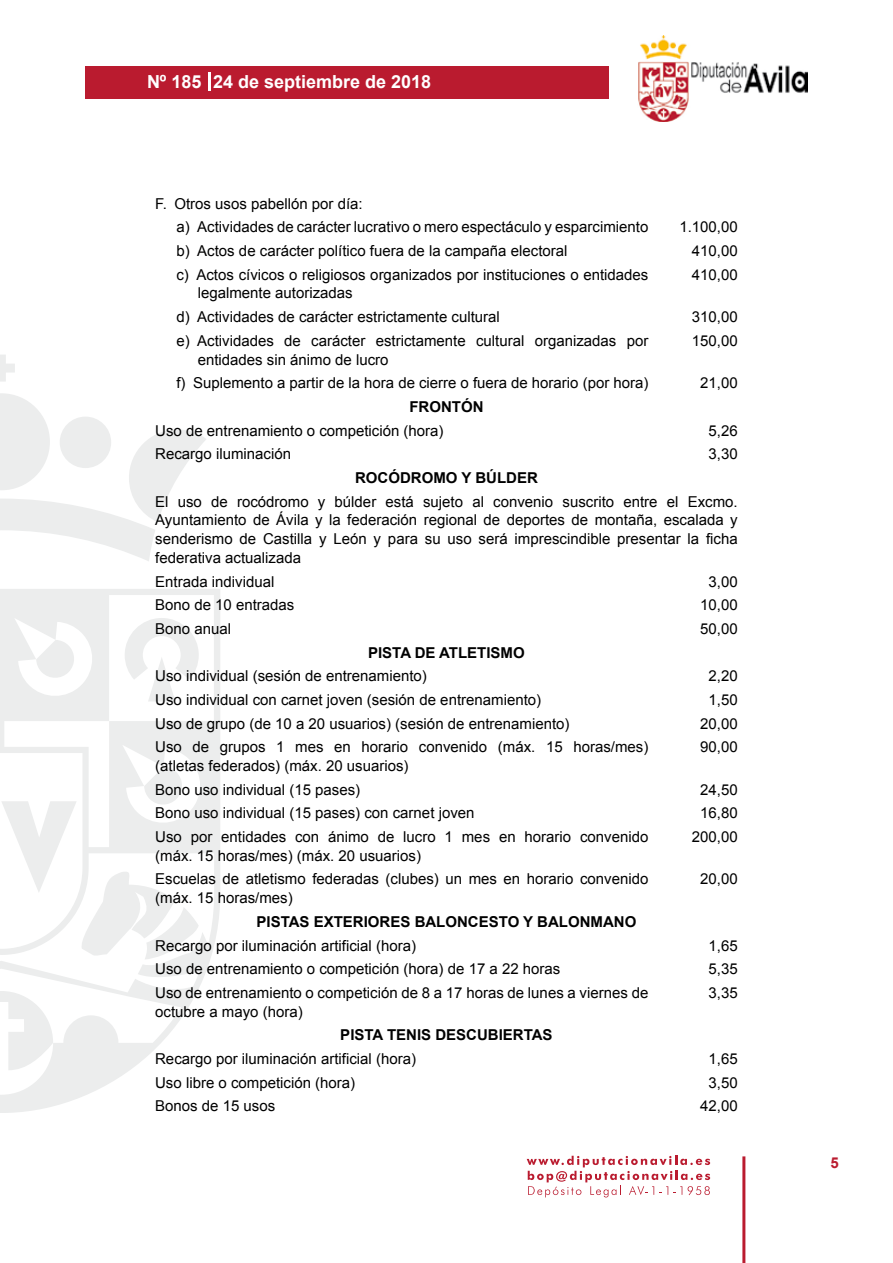
<style>
.page{position:relative;width:893px;height:1263px;background:#fff}
.page>*{position:absolute;margin:0;border:0;box-sizing:border-box;transform-origin:0 0}
.t1{font:700 18px "Arial";color:#fff}
.t2{font:15px/18.8px "Arial";color:#000}
.t3{font:700 15px "Arial";color:#000}
.t4{font:700 15px "Arial";color:#ba1b2f}
</style>
<div class="page">
<svg style="left:527px;top:1156px;width:183px;height:41px"></svg>
<div style="left:85px;top:66px;width:523px;height:33px;background:#ba1b2f"></div>
<img style="left:638px;top:36px;width:170px;height:86px">
<hr style="left:742px;top:1156px;width:3px;height:107px;background:#ba1b2f">
<svg style="left:208px;top:72px;width:2px;height:18px"></svg>
<svg style="left:0;top:355px;width:15px;height:27px"></svg>
<svg style="left:0;top:393px;width:206px;height:168px"></svg>
<svg style="left:0;top:589px;width:220px;height:524px"></svg>
<svg style="left:36px;top:640px;width:40px;height:40px"></svg>
<svg style="left:125px;top:618px;width:74px;height:83px"></svg>
<svg style="left:0;top:991px;width:53px;height:79px"></svg>
<svg style="left:1px;top:767px;width:198px;height:192px"></svg>
<p class="t1" style="left:147px;top:69px;width:286px">Nº 185 24 de septiembre de 2018</p>
<p class="t2" style="left:176px;top:192px;width:473px;line-height:23.7px;text-indent:-21px">F. Otros usos pabellón por día:<br>a) Actividades de carácter lucrativo o mero espectáculo y esparcimiento</p>
<p class="t2" style="left:679px;top:218px;width:60px">1.100,00</p>
<p class="t2" style="left:176px;top:241px;width:393px">b) Actos de carácter político fuera de la campaña electoral</p>
<p class="t2" style="left:692px;top:241px;width:47px">410,00</p>
<p class="t2" style="left:198px;top:265px;width:452px;text-indent:-21px">c) Actos cívicos o religiosos organizados por instituciones o entidades legalmente autorizadas</p>
<p class="t2" style="left:692px;top:265px;width:47px">410,00</p>
<p class="t2" style="left:176px;top:308px;width:325px">d) Actividades de carácter estrictamente cultural</p>
<p class="t2" style="left:692px;top:308px;width:47px">310,00</p>
<p class="t2" style="left:198px;top:331px;width:452px;text-indent:-21px">e) Actividades de carácter estrictamente cultural organizadas por entidades sin ánimo de lucro</p>
<p class="t2" style="left:692px;top:331px;width:47px">150,00</p>
<p class="t2" style="left:176px;top:374px;width:473px">f) Suplemento a partir de la hora de cierre o fuera de horario (por hora)</p>
<p class="t2" style="left:700px;top:374px;width:39px">21,00</p>
<p class="t3" style="left:409px;top:397px;width:76px">FRONTÓN</p>
<p class="t2" style="left:155px;top:421px;width:290px">Uso de entrenamiento o competición (hora)</p>
<p class="t2" style="left:708px;top:421px;width:31px">5,26</p>
<p class="t2" style="left:155px;top:445px;width:137px">Recargo iluminación</p>
<p class="t2" style="left:708px;top:445px;width:31px">3,30</p>
<p class="t3" style="left:355px;top:468px;width:184px">ROCÓDROMO Y BÚLDER</p>
<p class="t2" style="left:155px;top:492px;width:584px;text-align:justify">El uso de rocódromo y búlder está sujeto al convenio suscrito entre el Excmo.<br>Ayuntamiento de Ávila y la federación regional de deportes de montaña, escalada y senderismo de Castilla y León y para su uso será imprescindible presentar la ficha federativa actualizada</p>
<p class="t2" style="left:155px;top:572px;width:121px">Entrada individual</p>
<p class="t2" style="left:708px;top:572px;width:31px">3,00</p>
<p class="t2" style="left:155px;top:596px;width:141px">Bono de 10 entradas</p>
<p class="t2" style="left:700px;top:596px;width:39px">10,00</p>
<p class="t2" style="left:155px;top:619px;width:77px">Bono anual</p>
<p class="t2" style="left:700px;top:619px;width:39px">50,00</p>
<p class="t3" style="left:368px;top:642px;width:158px">PISTA DE ATLETISMO</p>
<p class="t2" style="left:155px;top:667px;width:273px">Uso individual (sesión de entrenamiento)</p>
<p class="t2" style="left:708px;top:667px;width:31px">2,20</p>
<p class="t2" style="left:155px;top:690px;width:387px">Uso individual con carnet joven (sesión de entrenamiento)</p>
<p class="t2" style="left:708px;top:690px;width:31px">1,50</p>
<p class="t2" style="left:155px;top:714px;width:416px">Uso de grupo (de 10 a 20 usuarios) (sesión de entrenamiento)</p>
<p class="t2" style="left:700px;top:714px;width:39px">20,00</p>
<p class="t2" style="left:155px;top:738px;width:495px">Uso de grupos 1 mes en horario convenido (máx. 15 horas/mes) (atletas federados) (máx. 20 usuarios)</p>
<p class="t2" style="left:700px;top:738px;width:39px">90,00</p>
<p class="t2" style="left:155px;top:780px;width:207px">Bono uso individual (15 pases)</p>
<p class="t2" style="left:700px;top:780px;width:39px">24,50</p>
<p class="t2" style="left:155px;top:804px;width:321px">Bono uso individual (15 pases) con carnet joven</p>
<p class="t2" style="left:700px;top:804px;width:39px">16,80</p>
<p class="t2" style="left:155px;top:827px;width:495px">Uso por entidades con ánimo de lucro 1 mes en horario convenido (máx. 15 horas/mes) (máx. 20 usuarios)</p>
<p class="t2" style="left:692px;top:827px;width:47px">200,00</p>
<p class="t2" style="left:155px;top:870px;width:495px">Escuelas de atletismo federadas (clubes) un mes en horario convenido (máx. 15 horas/mes)</p>
<p class="t2" style="left:700px;top:870px;width:39px">20,00</p>
<p class="t3" style="left:257px;top:911px;width:381px">PISTAS EXTERIORES BALONCESTO Y BALONMANO</p>
<p class="t2" style="left:155px;top:936px;width:262px">Recargo por iluminación artificial (hora)</p>
<p class="t2" style="left:708px;top:936px;width:31px">1,65</p>
<p class="t2" style="left:155px;top:960px;width:407px">Uso de entrenamiento o competición (hora) de 17 a 22 horas</p>
<p class="t2" style="left:708px;top:960px;width:31px">5,35</p>
<p class="t2" style="left:155px;top:983px;width:495px">Uso de entrenamiento o competición de 8 a 17 horas de lunes a viernes de octubre a mayo (hora)</p>
<p class="t2" style="left:708px;top:983px;width:31px">3,35</p>
<p class="t3" style="left:340px;top:1025px;width:214px">PISTA TENIS DESCUBIERTAS</p>
<p class="t2" style="left:155px;top:1049px;width:262px">Recargo por iluminación artificial (hora)</p>
<p class="t2" style="left:708px;top:1049px;width:31px">1,65</p>
<p class="t2" style="left:155px;top:1073px;width:202px">Uso libre o competición (hora)</p>
<p class="t2" style="left:708px;top:1073px;width:31px">3,50</p>
<p class="t2" style="left:155px;top:1097px;width:122px">Bonos de 15 usos</p>
<p class="t2" style="left:700px;top:1097px;width:39px">42,00</p>
<p class="t4" style="left:831px;top:1153px;width:10px">5</p>
</div>
